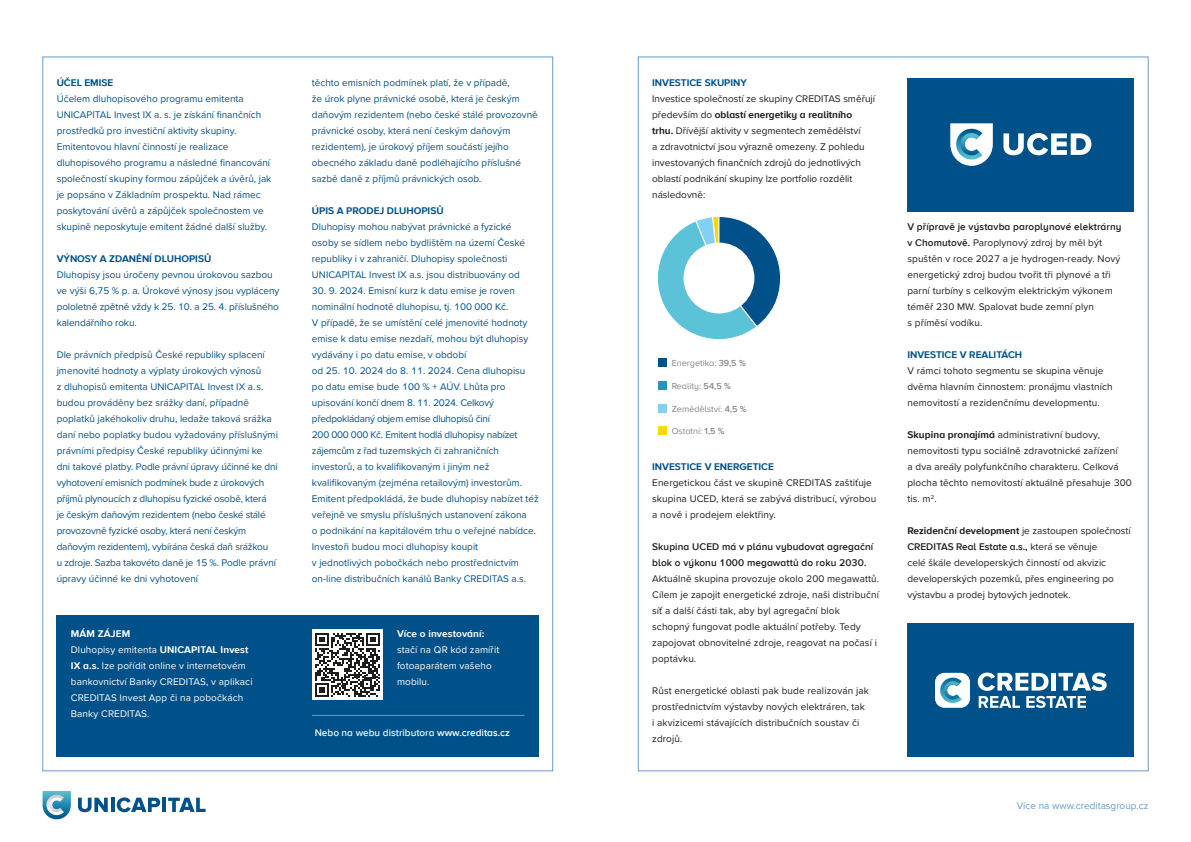
<style>
.page{position:relative;width:1191px;height:842px;background:#fff}
.page>*{position:absolute;margin:0;border:0;box-sizing:border-box;transform-origin:0 0}
.t1{font:10px/16px "Proxima Nova";color:#005189}
.t2{font:10px/16px "Proxima Nova";letter-spacing:.01em;color:#1d1d1b}
.t3{font:10px/16px "Proxima Nova";letter-spacing:.01em;color:#fff}
.t4{font:600 10px/16px "Proxima Nova A";letter-spacing:.01em;color:#1d1d1b}
.t5{font:700 10px "Proxima Nova A";color:#005189}
.t6{font:700 10px "Proxima Nova A";color:#1d1d1b}
.t7{font:600 10px "Proxima Nova A";color:#def0f3}
.t8{font:10px "Proxima Nova";color:#659aca}
.t9{font:700 10px "Proxima Nova A";letter-spacing:.01em;color:#fff}
.t10{font:9px "Proxima Nova A";color:#878787}
.s1{font-family:"Proxima Nova A";font-weight:700}
.s2{color:#fff}
.s3{font-family:"Proxima Nova";font-weight:400}
.s4{font-weight:600}
.s5{font-family:"Proxima Nova A";font-weight:600}
</style>
<div class="page">
<svg style="left:78px;top:798px;width:30px;height:14px"></svg>
<hr style="left:111px;top:798px;width:3px;height:14px;background:#005189">
<svg style="left:117px;top:797px;width:43px;height:15px"></svg>
<hr style="left:162px;top:798px;width:4px;height:14px;background:#005189">
<svg style="left:168px;top:798px;width:38px;height:14px"></svg>
<svg style="left:43px;top:791px;width:28px;height:28px"></svg>
<svg style="left:657px;top:216px;width:124px;height:124px"></svg>
<div style="left:683px;top:243px;width:71px;height:70px;background:#fff;border-radius:50%"></div>
<div style="left:658px;top:359px;width:8px;height:8px;background:#005189"></div>
<div style="left:658px;top:381px;width:8px;height:9px;background:#2694be"></div>
<div style="left:658px;top:427px;width:8px;height:8px;background:#ffd600"></div>
<div style="left:658px;top:404px;width:8px;height:8px;background:#83d0f5"></div>
<div style="left:57px;top:615px;width:482px;height:142px;background:#005189"></div>
<hr style="left:312px;top:715px;width:212px;height:1px;background:#659aca">
<div style="left:312px;top:629px;width:71px;height:71px;background:#fff"></div>
<svg style="left:315px;top:633px;width:64px;height:64px"></svg>
<div style="left:907px;top:78px;width:227px;height:133px;background:#005189"></div>
<svg style="left:950px;top:123px;width:42px;height:43px;background:#abcddd"></svg>
<svg style="left:1003px;top:133px;width:88px;height:22px"></svg>
<div style="left:907px;top:624px;width:227px;height:133px;background:#005189"></div>
<div style="left:935px;top:673px;width:35px;height:35px;background:#fff;border-radius:9px"></div>
<svg style="left:940px;top:678px;width:21px;height:25px"></svg>
<svg style="left:977px;top:672px;width:129px;height:36px"></svg>
<hr style="left:1051px;top:673px;width:4px;height:17px;background:#fff">
<p class="t5" style="left:57px;top:77px;width:58px">ÚČEL EMISE</p>
<p class="t1" style="left:57px;top:90px;width:216px">Účelem dluhopisového programu emitenta UNICAPITAL Invest IX a. s. je získání finančních prostředků pro investiční aktivity skupiny.<br>Emitentovou hlavní činností je realizace dluhopisového programu a následné financování společností skupiny formou zápůjček a úvěrů, jak je popsáno v Základním prospektu. Nad rámec poskytování úvěrů a zápůjček společnostem ve skupině neposkytuje emitent žádné další služby.</p>
<p class="t5" style="left:57px;top:253px;width:156px">VÝNOSY A ZDANĚNÍ DLUHOPISŮ</p>
<p class="t1" style="left:57px;top:266px;width:224px">Dluhopisy jsou úročeny pevnou úrokovou sazbou ve výši 6,75 % p. a. Úrokové výnosy jsou vypláceny pololetně zpětně vždy k 25. 10. a 25. 4. příslušného kalendářního roku.</p>
<p class="t1" style="left:57px;top:346px;width:223px">Dle právních předpisů České republiky splacení jmenovité hodnoty a výplaty úrokových výnosů<br>z dluhopisů emitenta UNICAPITAL Invest IX a. s. budou prováděny bez srážky daní, případně poplatků jakéhokoliv druhu, ledaže taková srážka daní nebo poplatky budou vyžadovány příslušnými právními předpisy České republiky účinnými ke dni takové platby. Podle právní úpravy účinné ke dni vyhotovení emisních podmínek bude z úrokových příjmů plynoucích z dluhopisu fyzické osobě, která<br>je českým daňovým rezidentem (nebo české stálé provozovně fyzické osoby, která není českým daňovým rezidentem), vybírána česká daň srážkou<br>u zdroje. Sazba takovéto daně je 15 %. Podle právní úpravy účinné ke dni vyhotovení</p>
<p class="t9" style="left:71px;top:628px;width:61px">MÁM ZÁJEM</p>
<p class="t3" style="left:71px;top:641px;width:183px">Dluhopisy emitenta <span class="s1">UNICAPITAL Invest IX a.s.</span> lze pořídit online v internetovém bankovnictví Banky CREDITAS, v aplikaci CREDITAS Invest App či na pobočkách Banky CREDITAS.</p>
<p class="t1" style="left:312px;top:74px;width:227px">těchto emisních podmínek platí, že v případě,<br>že úrok plyne právnické osobě, která je českým daňovým rezidentem (nebo české stálé provozovně právnické osoby, která není českým daňovým rezidentem), je úrokový příjem součástí jejího obecného základu daně podléhajícího příslušné sazbě daně z příjmů právnických osob.</p>
<p class="t5" style="left:312px;top:205px;width:133px">ÚPIS A PRODEJ DLUHOPISŮ</p>
<p class="t1" style="left:312px;top:218px;width:215px">Dluhopisy mohou nabývat právnické a fyzické osoby se sídlem nebo bydlištěm na území České republiky i v zahraničí. Dluhopisy společnosti UNICAPITAL Invest IX a.s. jsou distribuovány od</p>
<p class="t1" style="left:312px;top:282px;width:228px">30. 9. 2024. Emisní kurz k datu emise je roven nominální hodnotě dluhopisu, tj. 100 000 Kč.<br>V případě, že se umístění celé jmenovité hodnoty emise k datu emise nezdaří, mohou být dluhopisy vydávány i po datu emise, v období<br>od 25. 10. 2024 do 8. 11. 2024. Cena dluhopisu po datu emise bude 100 % + AÚV. Lhůta pro upisování končí dnem 8. 11. 2024. Celkový předpokládaný objem emise dluhopisů činí<br>200 000 000 Kč. Emitent hodlá dluhopisy nabízet zájemcům z řad tuzemských či zahraničních investorů, a to kvalifikovaným i jiným než kvalifikovaným (zejména retailovým) investorům.<br>Emitent předpokládá, že bude dluhopisy nabízet též veřejně ve smyslu příslušných ustanovení zákona<br>o podnikání na kapitálovém trhu o veřejné nabídce.<br>Investoři budou moci dluhopisy koupit<br>v jednotlivých pobočkách nebo prostřednictvím on-line distribučních kanálů Banky CREDITAS a.s.</p>
<p class="t9" style="left:397px;top:628px;width:89px">Více o investování:</p>
<p class="t3" style="left:397px;top:641px;width:104px">stačí na QR kód zamířit fotoaparátem vašeho mobilu.</p>
<p class="t7" style="left:315px;top:727px;width:197px">Nebo na webu distributora <span class="s2">www.creditas.cz</span></p>
<p class="t5" style="left:652px;top:77px;width:96px">INVESTICE SKUPINY</p>
<p class="t2" style="left:652px;top:90px;width:224px">Investice společností ze skupiny CREDITAS směřují</p>
<p class="t6" style="left:652px;top:109px;width:201px"><span class="s3">především do</span> oblastí energetiky a realitního</p>
<p class="t2" style="left:652px;top:122px;width:214px"><span class="s1">trhu.</span> Dřívější aktivity v segmentech zemědělství a zdravotnictví jsou výrazně omezeny. Z pohledu investovaných finančních zdrojů do jednotlivých oblastí podnikání skupiny lze portfolio rozdělit následovně:</p>
<p class="t10" style="left:671px;top:358px;width:75px">Energetika: <span class="s4">39,5 %</span></p>
<p class="t10" style="left:671px;top:381px;width:61px">Reality: <span class="s4">54,5 %</span></p>
<p class="t10" style="left:671px;top:426px;width:54px">Ostatní: <span class="s4">1,5 %</span></p>
<p class="t10" style="left:671px;top:403px;width:76px">Zemědělství: <span class="s4">4,5 %</span></p>
<p class="t5" style="left:652px;top:461px;width:123px">INVESTICE V ENERGETICE</p>
<p class="t2" style="left:652px;top:474px;width:225px">Energetickou část ve skupině CREDITAS zaštiťuje skupina UCED, která se zabývá distribucí, výrobou a nově i prodejem elektřiny.</p>
<p class="t4" style="left:652px;top:539px;width:223px">Skupina UCED má v plánu vybudovat agregační blok o výkonu 1000 megawattů do roku 2030.</p>
<p class="t2" style="left:652px;top:570px;width:228px">Aktuálně skupina provozuje okolo 200 megawattů.<br>Cílem je zapojit energetické zdroje, naši distribuční síť a další části tak, aby byl agregační blok schopný fungovat podle aktuální potřeby. Tedy zapojovat obnovitelné zdroje, reagovat na počasí i poptávku.</p>
<p class="t2" style="left:652px;top:682px;width:218px">Růst energetické oblasti pak bude realizován jak prostřednictvím výstavby nových elektráren, tak i akvizicemi stávajících distribučních soustav či zdrojů.</p>
<p class="t4" style="left:907px;top:219px;width:216px">V přípravě je výstavba paroplynové elektrárny</p>
<p class="t2" style="left:907px;top:234px;width:214px"><span class="s5">v Chomutově.</span> Paroplynový zdroj by měl být spuštěn v roce 2027 a je hydrogen-ready. Nový energetický zdroj budou tvořit tři plynové a tři parní turbíny s celkovým elektrickým výkonem téměř 230 MW. Spalovat bude zemní plyn<br>s příměsí vodíku.</p>
<p class="t5" style="left:907px;top:349px;width:116px">INVESTICE V REALITÁCH</p>
<p class="t2" style="left:907px;top:362px;width:207px">V rámci tohoto segmentu se skupina věnuje dvěma hlavním činnostem: pronájmu vlastních nemovitostí a rezidenčnímu developmentu.</p>
<p class="t2" style="left:907px;top:426px;width:226px"><span class="s1">Skupina pronajímá</span> administrativní budovy, nemovitosti typu sociálně zdravotnické zařízení<br>a dva areály polyfunkčního charakteru. Celková plocha těchto nemovitostí aktuálně přesahuje 300 tis. m<sup>2</sup>.</p>
<p class="t2" style="left:907px;top:522px;width:225px"><span class="s1">Rezidenční development</span> je zastoupen společností</p>
<p class="t4" style="left:907px;top:539px;width:192px">CREDITAS Real Estate a.s., <span class="s3">která se věnuje</span></p>
<p class="t2" style="left:907px;top:554px;width:208px">celé škále developerských činností od akvizic developerských pozemků, přes engineering po výstavbu a prodej bytových jednotek.</p>
<p class="t8" style="left:1016px;top:798px;width:133px">Více na www.creditasgroup.cz</p>
</div>
